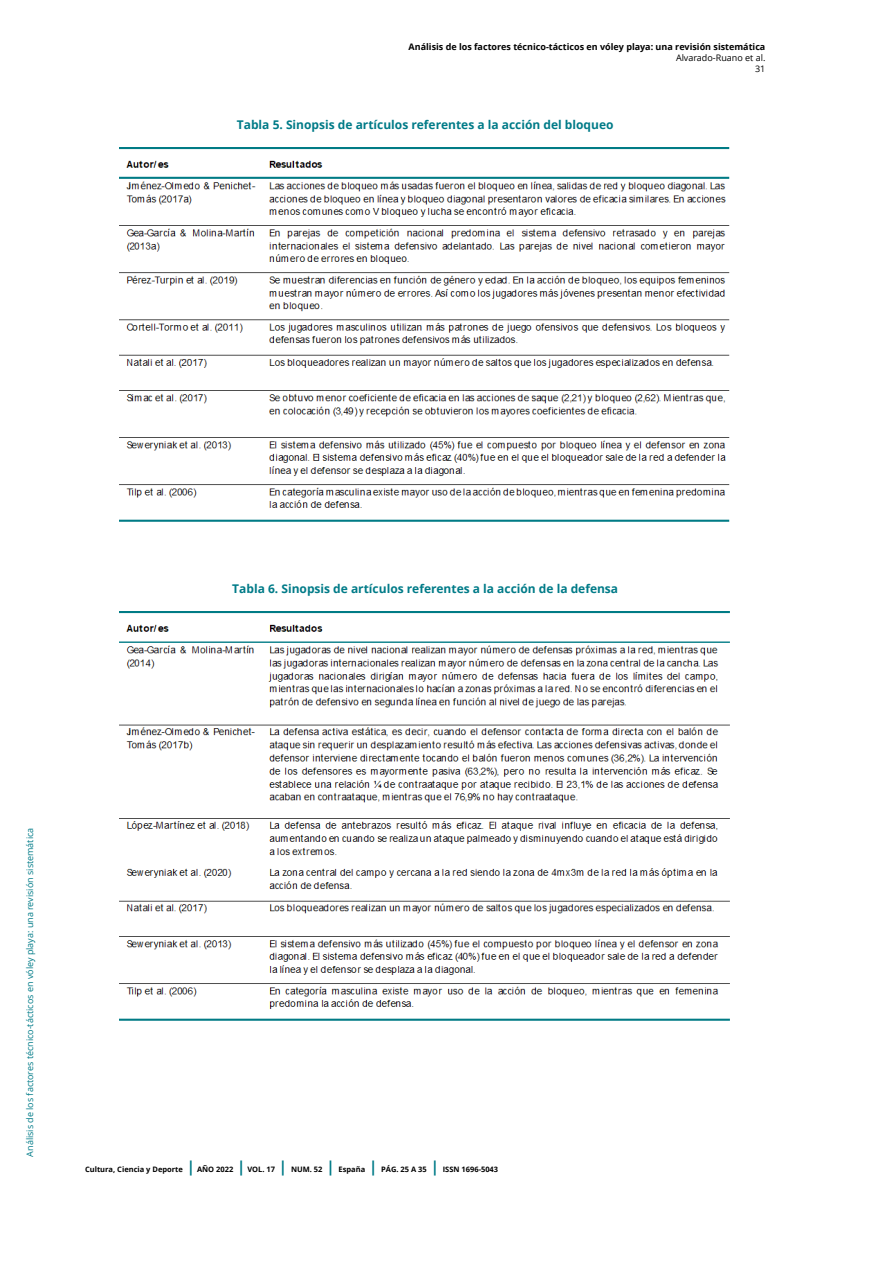
<style>
.page{position:relative;width:893px;height:1263px;background:#fff}
.page>*{position:absolute;margin:0;border:0;box-sizing:border-box;transform-origin:0 0}
.t1{font:700 12px "Open Sans";color:#007b88}
.t2{font:700 9px "Open Sans";color:#000}
.t3{font:9px "Open Sans";color:#007b88}
.t4{font:9px/10.8px "Open Sans";color:#000;text-align:right}
.t5{font:700 7.5px "Open Sans";color:#000}
.s1{font-size:15px;color:#007b88}
</style>
<div class="page">
<img style="left:119px;top:147px;width:611px;height:375px">
<img style="left:119px;top:611px;width:611px;height:410px">
<p class="t2" style="left:409px;top:41px;width:358px">Análisis de los factores técnico-tácticos en vóley playa: una revisión sistemática</p>
<p class="t4" style="left:676px;top:52px;width:91px">Alvarado-Ruano et al.<br>31</p>
<p class="t1" style="left:237px;top:117px;width:378px">Tabla 5. Sinopsis de artículos referentes a la acción del bloqueo</p>
<p class="t1" style="left:232px;top:580px;width:387px">Tabla 6. Sinopsis de artículos referentes a la acción de la defensa</p>
<p class="t3" style="left:24px;top:1157px;width:330px;rotate:-90deg">Análisis de los factores técnico-tácticos en vóley playa: una revisión sistemática</p>
<p class="t5" style="left:85px;top:1164px;width:415px">Cultura, Ciencia y Deporte <span class="s1">|</span> AÑO 2022 <span class="s1">|</span> VOL. 17 <span class="s1">|</span> NUM. 52 <span class="s1">|</span> España <span class="s1">|</span> PÁG. 25 A 35 <span class="s1">|</span> ISSN 1696-5043</p>
</div>
